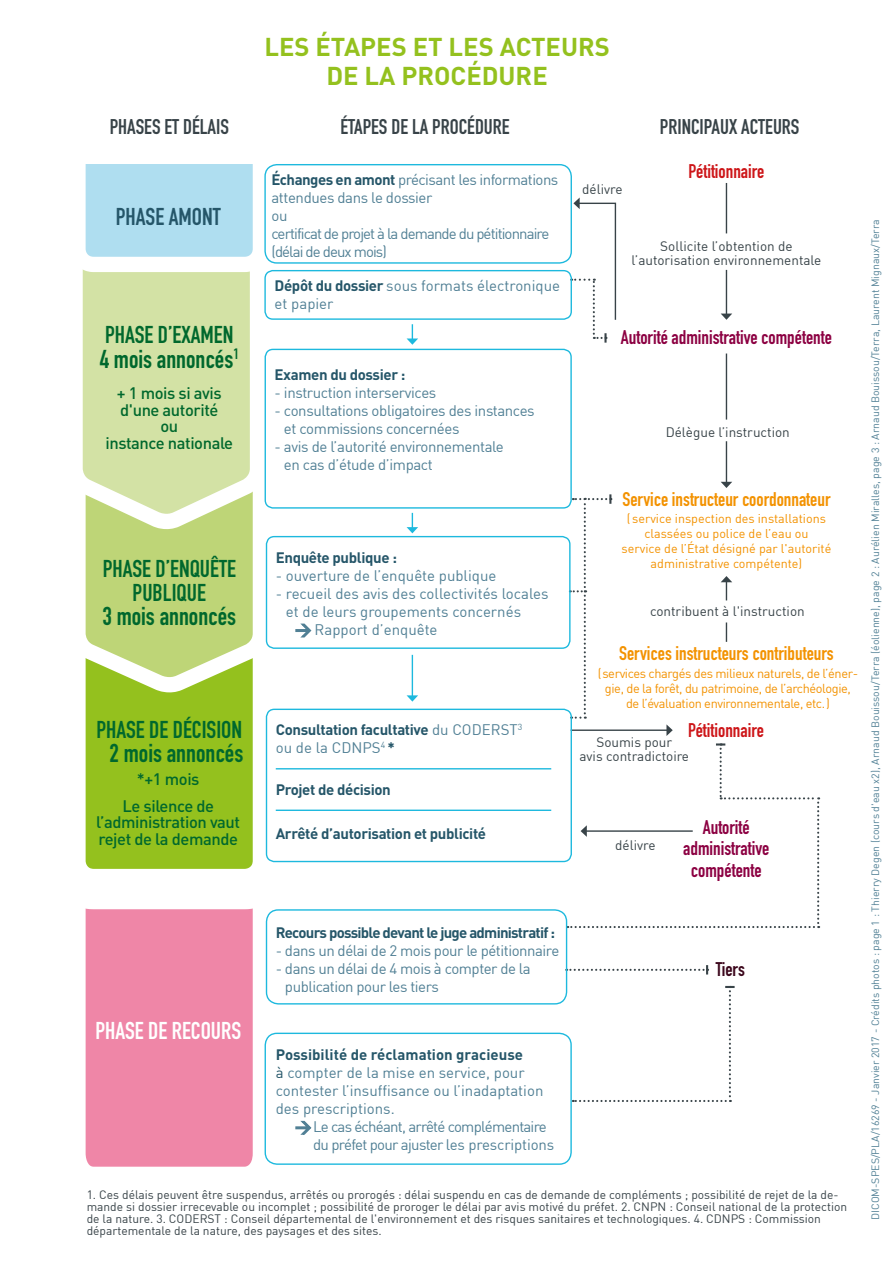
<style>
.page{position:relative;width:893px;height:1263px;background:#fff}
.page>*{position:absolute;margin:0;border:0;box-sizing:border-box;transform-origin:0 0}
.t1{font:25.5px "DIN Engschrift Std";color:#00682d}
.t2{font:700 25.5px/28.2px "DIN";color:#94c11e;text-align:center}
.t3{font:24px/24px "DIN Engschrift Std";color:#00682d;text-align:center}
.t4{font:24px "DIN Engschrift Std";color:#fff}
.t5{font:24px "DIN Engschrift Std";color:#255669}
.t6{font:21px "DIN Engschrift Std";color:#384348}
.t7{font:19.5px/21.3px "DIN Engschrift Std";color:#8c0042;text-align:center}
.t8{font:19.5px "DIN Engschrift Std";color:#f39200}
.t9{font:19.5px "DIN Engschrift Std";color:#cd1619}
.t10{font:19.5px "DIN Engschrift Std";color:#3c071c}
.t11{font:500 16.5px/16.5px "DIN";letter-spacing:-.025em;color:#00682d;text-align:center}
.t12{font:15px/18px "DIN";color:#518095}
.t13{font:15px/18px "DIN";letter-spacing:-.025em;color:#518095}
.t14{font:700 15px/18.1px "DIN";letter-spacing:-.025em;color:#255669}
.t15{font:15px/18px "DIN";letter-spacing:-.06em;color:#518095}
.t16{font:15px/18px "DIN";letter-spacing:-.05em;color:#518095}
.t17{font:700 15px "DIN";letter-spacing:-.05em;color:#255669}
.t18{font:13.5px/14px "DIN";color:#384348;text-align:center}
.t19{font:12.75px/15px "DIN";letter-spacing:-.03em;color:#f39200;text-align:center}
.t20{font:12.6px/15px "DIN";color:#f39200;text-align:center}
.t21{font:12px/12px "DIN";color:#384348}
.t22{font:10.5px "DIN";color:#518095}
.s1{font-weight:700;color:#255669}
.s2{font-weight:400;color:#518095}
.s3{color:#255669}
</style>
<div class="page">
<svg style="left:85px;top:909px;width:191px;height:258px;background:#f094b1"></svg>
<div style="left:65px;top:598px;width:208px;height:291px;background:#94c11e;border-radius:28px"></div>
<div style="left:45px;top:578px;width:248px;height:331px;border:40px solid #fff;border-radius:28px"></div>
<svg style="left:63px;top:535px;width:213px;height:168px"></svg>
<svg style="left:63px;top:258px;width:210px;height:282px"></svg>
<div style="left:78px;top:149px;width:182px;height:115px;background:#afdef0;border-radius:16px"></div>
<div style="left:70px;top:141px;width:198px;height:131px;border:15px solid #fff;border-radius:16px"></div>
<div style="left:65px;top:135px;width:204px;height:29px;background:#fff"></div>
<svg style="left:573px;top:986px;width:162px;height:116px"></svg>
<svg style="left:570px;top:494px;width:41px;height:225px"></svg>
<div style="left:264px;top:270px;width:308px;height:50px;border:1px solid #1db9de;border-radius:8px"></div>
<div style="left:265px;top:349px;width:307px;height:160px;border:1px solid #1db9de;border-radius:8px"></div>
<hr style="left:726px;top:270px;width:1px;height:44px;background:#384348">
<svg style="left:721px;top:314px;width:11px;height:6px"></svg>
<svg style="left:407px;top:513px;width:11px;height:20px"></svg>
<svg style="left:407px;top:324px;width:11px;height:21px"></svg>
<hr style="left:412px;top:655px;width:1px;height:41px;background:#1db9de">
<svg style="left:407px;top:695px;width:11px;height:7px"></svg>
<hr style="left:726px;top:441px;width:1px;height:41px;background:#384348">
<svg style="left:721px;top:482px;width:11px;height:6px"></svg>
<div style="left:264px;top:164px;width:308px;height:100px;border:1px solid #1db9de;border-radius:12px"></div>
<hr style="left:726px;top:183px;width:1px;height:50px;background:#384348">
<hr style="left:726px;top:353px;width:1px;height:67px;background:#384348">
<svg style="left:721px;top:576px;width:11px;height:24px"></svg>
<hr style="left:571px;top:729px;width:96px;height:2px;background:#384348">
<svg style="left:666px;top:724px;width:7px;height:12px"></svg>
<svg style="left:567px;top:743px;width:252px;height:185px"></svg>
<svg style="left:567px;top:965px;width:141px;height:9px"></svg>
<svg style="left:726px;top:622px;width:1px;height:20px"></svg>
<svg style="left:571px;top:197px;width:46px;height:146px"></svg>
<div style="left:265px;top:1033px;width:307px;height:132px;border:1px solid #1db9de;border-radius:12px"></div>
<div style="left:266px;top:909px;width:301px;height:95px;border:1px solid #1db9de;border-radius:12px"></div>
<svg style="left:295px;top:1120px;width:17px;height:15px"></svg>
<div style="left:266px;top:536px;width:305px;height:113px;border:1px solid #1db9de;border-radius:8px"></div>
<svg style="left:295px;top:623px;width:17px;height:15px"></svg>
<hr style="left:276px;top:768px;width:275px;height:1px;background:#1db9de">
<hr style="left:276px;top:809px;width:275px;height:2px;background:#1db9de">
<div style="left:266px;top:709px;width:306px;height:153px;border:1px solid #1db9de;border-radius:8px"></div>
<h1 class="t2" style="left:264px;top:32px;width:347px">LES ÉTAPES ET LES ACTEURS<br>DE LA PROCÉDURE</h1>
<h3 class="t6" style="left:110px;top:114px;width:121px">PHASES ET DÉLAIS</h3>
<h3 class="t6" style="left:341px;top:114px;width:171px">ÉTAPES DE LA PROCÉDURE</h3>
<h3 class="t6" style="left:660px;top:114px;width:141px">PRINCIPAUX ACTEURS</h3>
<h2 class="t5" style="left:116px;top:203px;width:106px">PHASE AMONT</h2>
<h2 class="t3" style="left:105px;top:322px;width:130px">PHASE D’EXAMEN</h2>
<h1 class="t1" style="left:100px;top:344px;width:141px">4 mois annoncés<sup>1</sup></h1>
<h3 class="t11" style="left:105px;top:384px;width:129px">+ 1 mois si avis d'une autorité<br>ou<br>instance nationale</h3>
<h2 class="t3" style="left:103px;top:557px;width:135px">PHASE D’ENQUÊTE<br>PUBLIQUE</h2>
<h1 class="t1" style="left:102px;top:601px;width:135px">3 mois annoncés</h1>
<h2 class="t3" style="left:96px;top:717px;width:147px">PHASE DE DÉCISION</h2>
<h1 class="t1" style="left:110px;top:738px;width:135px">2 mois annoncés</h1>
<h3 class="t11" style="left:122px;top:765px;width:93px;line-height:27px">*+1 mois<br>Le silence de</h3>
<h3 class="t11" style="left:96px;top:813px;width:145px;text-align:left">l’administration vaut rejet de la demande</h3>
<h2 class="t4" style="left:95px;top:1016px;width:147px">PHASE DE RECOURS</h2>
<p class="t15" style="left:271px;top:170px;width:288px"><span class="s1">Échanges en amont</span> précisant les informations attendues dans le dossier<br>ou<br>certificat de projet à la demande du pétitionnaire (délai de deux mois)</p>
<p class="t12" style="left:275px;top:276px;width:287px"><span class="s1">Dépôt du dossier</span> sous formats électronique et papier</p>
<p class="t14" style="left:275px;top:365px;width:132px">Examen du dossier :</p>
<p class="t13" style="left:275px;top:383px;width:163px">- instruction interservices</p>
<p class="t13" style="left:284px;top:401px;width:252px;text-indent:-9px">- consultations obligatoires des instances et commissions concernées</p>
<p class="t13" style="left:284px;top:437px;width:221px;text-indent:-9px">- avis de l’autorité environnementale en cas d’étude d’impact</p>
<p class="t14" style="left:276px;top:547px;width:123px">Enquête publique :</p>
<p class="t12" style="left:276px;top:566px;width:222px">- ouverture de l’enquête publique</p>
<p class="t12" style="left:276px;top:584px;width:274px">- recueil des avis des collectivités locales</p>
<p class="t12" style="left:286px;top:602px;width:237px">et de leurs groupements concernés</p>
<p class="t12" style="left:295px;top:620px;width:144px">&gt; Rapport d’enquête</p>
<p class="t14" style="left:276px;top:720px;width:248px">Consultation facultative <span class="s2">du CODERST</span><sup>3 </sup><span class="s2">ou de la CDNPS</span><sup>4</sup> *</p>
<p class="t14" style="left:276px;top:780px;width:117px">Projet de décision</p>
<p class="t14" style="left:276px;top:824px;width:212px">Arrêté d’autorisation et publicité</p>
<p class="t17" style="left:276px;top:923px;width:281px">Recours possible devant le juge administratif :</p>
<p class="t13" style="left:276px;top:941px;width:285px">- dans un délai de 2 mois pour le pétitionnaire</p>
<p class="t13" style="left:285px;top:959px;width:247px;text-indent:-9px">- dans un délai de 4 mois à compter de la publication pour les tiers</p>
<p class="t18" style="left:582px;top:182px;width:42px">délivre</p>
<h3 class="t9" style="left:688px;top:160px;width:77px">Pétitionnaire</h3>
<p class="t18" style="left:632px;top:239px;width:191px">Sollicite l’obtention de l’autorisation environnementale</p>
<h3 class="t7" style="left:621px;top:327px;width:213px">Autorité administrative compétente</h3>
<p class="t18" style="left:666px;top:425px;width:126px">Délègue l’instruction</p>
<h3 class="t8" style="left:622px;top:488px;width:210px">Service instructeur coordonnateur</h3>
<p class="t20" style="left:622px;top:511px;width:211px">( service inspection des installations classées ou police de l’eau ou<br>service de l’État désigné par l'autorité administrative compétente)</p>
<p class="t18" style="left:650px;top:604px;width:156px">contribuent à l'instruction</p>
<h3 class="t8" style="left:619px;top:642px;width:216px">Services instructeurs contributeurs</h3>
<p class="t19" style="left:598px;top:666px;width:262px">(services chargés des milieux naturels, de l’éner&shy;gie, de la forêt, du patrimoine, de l’archéologie, de l’évaluation environnementale, etc.)</p>
<h3 class="t9" style="left:688px;top:718px;width:77px">Pétitionnaire</h3>
<p class="t18" style="left:579px;top:735px;width:111px">Soumis pour<br>avis contradictoire</p>
<p class="t18" style="left:615px;top:837px;width:42px">délivre</p>
<h3 class="t7" style="left:683px;top:817px;width:88px">Autorité administrative compétente</h3>
<h3 class="t10" style="left:716px;top:958px;width:31px">Tiers</h3>
<p class="t12" style="left:276px;top:1045px;width:269px"><span class="s1">Possibilité de réclamation gracieuse<br></span><span class="s3">à</span> compter de la mise en service, pour contester l’insuffisance ou l’inadaptation des prescriptions.</p>
<p class="t16" style="left:313px;top:1117px;width:243px;text-indent:-18px">&gt; Le cas échéant, arrêté complémentaire du préfet pour ajuster les prescriptions</p>
<p class="t21" style="left:87px;top:1188px;width:762px">1. Ces délais peuvent être suspendus, arrêtés ou prorogés : délai suspendu en cas de demande de compléments ; possibilité de rejet de la de&shy;mande si dossier irrecevable ou incomplet ; possibilité de proroger le délai par avis motivé du préfet. 2. CNPN : Conseil national de la protection de la nature. 3. CODERST : Conseil départemental de l'environnement et des risques sanitaires et technologiques. 4. CDNPS : Commission départementale de la nature, des paysages et des sites.</p>
<p class="t22" style="left:869px;top:1220px;width:1002px;rotate:-90deg">DICOM-SPES/PLA/16269 - Janvier 2017 - Crédits photos : page 1 : Thierry Degen (cours d'eau x2), Arnaud Bouissou/Terra (éolienne), page 2 : Aurélien Miralles, page 3 : Arnaud Bouissou/Terra, Laurent Mignaux/Terra</p>
</div>
